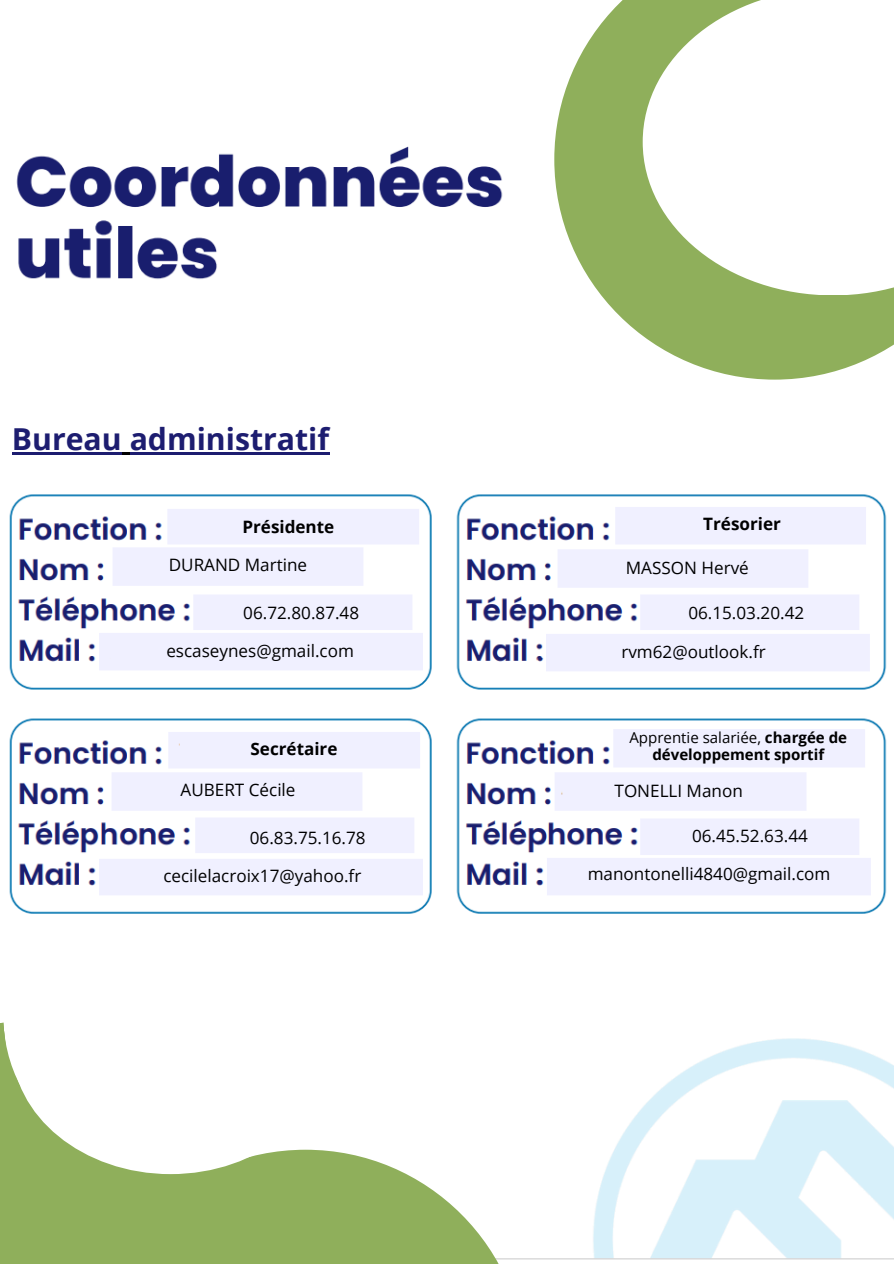
<style>
.page{position:relative;width:894px;height:1264px;background:#fff}
.page>*{position:absolute;margin:0;border:0;box-sizing:border-box;transform-origin:0 0}
.t1{font:700 30.15px "Open Sans";color:#1d1d70}
.t2{font:17.1px "Open Sans";color:#000}
.t3{font:700 17.1px "Open Sans";color:#000}
.t4{font:700 15px/16.8px "Open Sans";color:#000;text-align:center}
.s1{font-weight:400}
</style>
<div class="page">
<img style="left:525px;top:1038px;width:368px;height:221px">
<img style="left:9px;top:494px;width:878px;height:420px">
<img style="left:16px;top:146px;width:487px;height:133px">
<svg style="left:554px;top:0;width:339px;height:379px;fill:#8faf5b"></svg>
<svg style="left:642px;top:0;width:251px;height:295px"></svg>
<svg style="left:227px;top:1149px;width:298px;height:114px;fill:#8faf5b"></svg>
<div style="left:0;top:944px;width:227px;height:319px;background:#8faf5b"></div>
<div style="left:12px;top:915px;width:317px;height:259px;background:#fff;border-radius:50%"></div>
<hr style="left:12px;top:452px;width:110px;height:3px;background:#1d1d70">
<svg style="left:122px;top:452px;width:8px;height:3px"></svg>
<hr style="left:130px;top:452px;width:199px;height:3px;background:#1d1d70">
<svg style="left:0;top:944px;width:70px;height:185px"></svg>
<p class="t1" style="left:12px;top:418px;width:319px">Bureau administratif</p>
<p class="t3" style="left:242px;top:514px;width:93px">Présidente</p>
<h3 class="t3" style="left:703px;top:512px;width:79px">Trésorier</h3>
<h2 class="t2" style="left:169px;top:553px;width:140px">DURAND Martine</h2>
<h3 class="t2" style="left:625px;top:556px;width:124px">MASSON Hervé</h3>
<p class="t2" style="left:243px;top:600px;width:117px">06.72.80.87.48</p>
<h3 class="t2" style="left:688px;top:600px;width:117px">06.15.03.20.42</h3>
<h3 class="t2" style="left:166px;top:639px;width:189px">escaseynes@gmail.com</h3>
<h3 class="t2" style="left:621px;top:640px;width:146px">rvm62@outlook.fr</h3>
<h2 class="t3" style="left:250px;top:736px;width:88px">Secrétaire</h2>
<h3 class="t4" style="left:629px;top:729px;width:219px"><span class="s1">Apprentie salariée,</span> chargée de développement sportif</h3>
<h3 class="t2" style="left:180px;top:778px;width:116px">AUBERT Cécile</h3>
<h3 class="t2" style="left:250px;top:825px;width:117px">06.83.75.16.78</h3>
<h3 class="t2" style="left:163px;top:863px;width:199px">cecilelacroix17@yahoo.fr</h3>
<h3 class="t2" style="left:614px;top:778px;width:130px">TONELLI Manon</h3>
<h3 class="t2" style="left:691px;top:824px;width:117px">06.45.52.63.44</h3>
<h3 class="t2" style="left:587px;top:862px;width:244px">manontonelli4840@gmail.com</h3>
</div>
